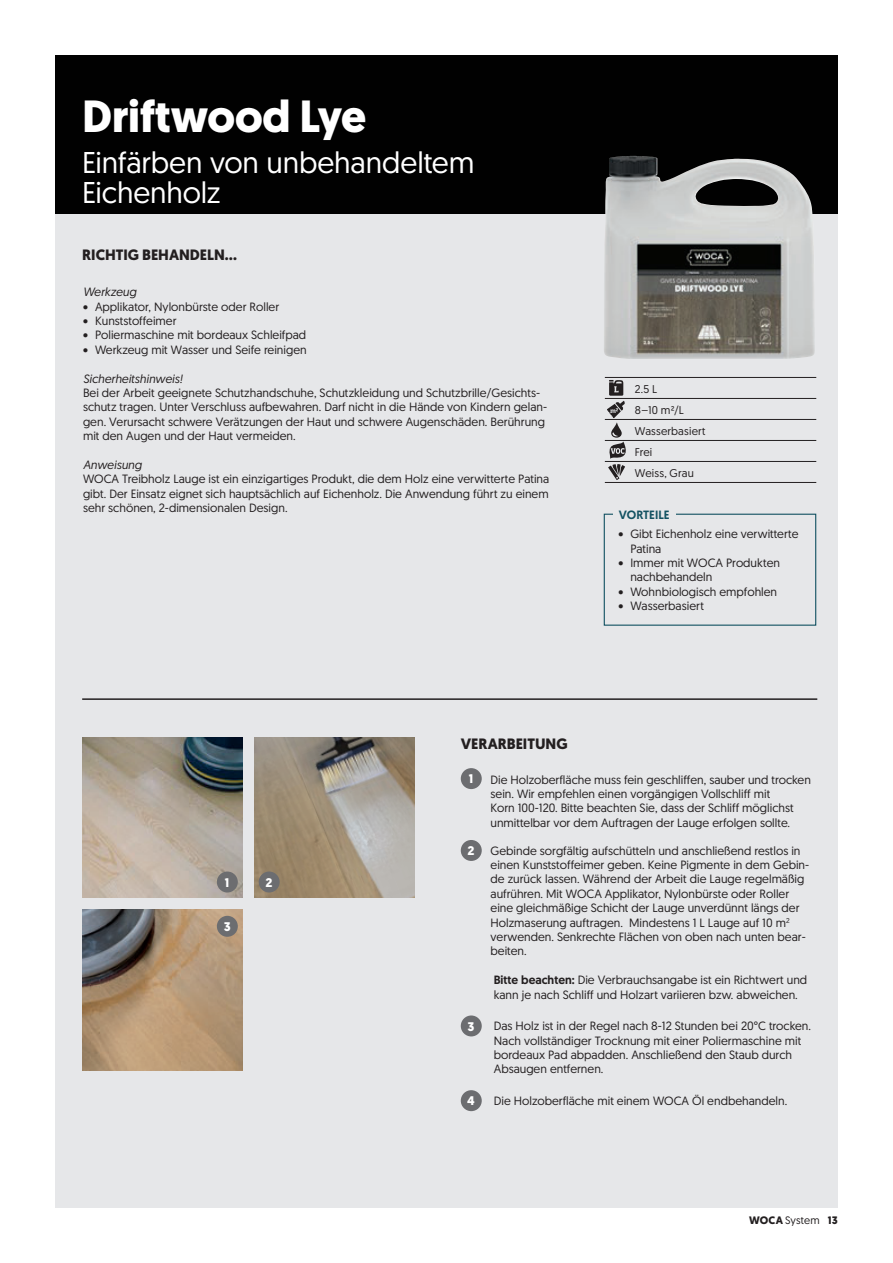
<style>
.page{position:relative;width:893px;height:1263px;background:#fff}
.page>*{position:absolute;margin:0;border:0;box-sizing:border-box;transform-origin:0 0}
.t1{font:700 45px "Geomanist";color:#fff}
.t2{font:30px/30px "Geomanist";letter-spacing:-.005em;color:#fff}
.t3{font:700 15px "Geomanist";color:#231f20}
.t4{font:700 12.45px "Geomanist";color:#fff}
.t5{font:12px/14.4px "Geomanist";color:#231f20}
.t6{font:italic 12px "Geomanist";color:#231f20}
.t7{font:500 12px "Geomanist";color:#135262}
.t8{font:11.25px/21px "Geomanist";letter-spacing:.015em;color:#231f20}
.t9{font:700 10.8px "Geomanist";letter-spacing:.015em;color:#231f20}
.s1{font-weight:500}
.s2{font-weight:400}
</style>
<div class="page">
<div style="left:55px;top:55px;width:783px;height:1153px;background:#e6e7e9"></div>
<div style="left:55px;top:55px;width:783px;height:159px;background:#010101"></div>
<img style="left:82px;top:737px;width:161px;height:161px">
<img style="left:254px;top:737px;width:161px;height:161px">
<img style="left:82px;top:909px;width:161px;height:161px">
<img style="left:604px;top:156px;width:211px;height:203px">
<hr style="left:82px;top:698px;width:735px;height:2px;background:#231f20">
<div style="left:217px;top:871px;width:21px;height:21px;background:#6c6d70;border-radius:50%"></div>
<div style="left:259px;top:871px;width:21px;height:21px;background:#6c6d70;border-radius:50%"></div>
<div style="left:217px;top:916px;width:21px;height:21px;background:#6c6d70;border-radius:50%"></div>
<hr style="left:605px;top:377px;width:211px;height:1px;background:#231f20">
<hr style="left:605px;top:398px;width:211px;height:1px;background:#231f20">
<hr style="left:605px;top:419px;width:211px;height:1px;background:#231f20">
<hr style="left:605px;top:440px;width:211px;height:1px;background:#231f20">
<hr style="left:605px;top:461px;width:211px;height:1px;background:#231f20">
<hr style="left:605px;top:482px;width:211px;height:1px;background:#231f20">
<svg style="left:607px;top:380px;width:19px;height:100px"></svg>
<div style="left:604px;top:514px;width:212px;height:112px;border:1px solid #135262"></div>
<div style="left:613px;top:505px;width:63px;height:18px;background:#e6e7e9"></div>
<div style="left:461px;top:768px;width:21px;height:21px;background:#6c6d70;border-radius:50%"></div>
<div style="left:461px;top:840px;width:21px;height:21px;background:#6c6d70;border-radius:50%"></div>
<div style="left:461px;top:1015px;width:21px;height:21px;background:#6c6d70;border-radius:50%"></div>
<div style="left:461px;top:1090px;width:21px;height:21px;background:#6c6d70;border-radius:50%"></div>
<h1 class="t1" style="left:82px;top:100px;width:286px">Driftwood Lye</h1>
<h2 class="t2" style="left:82px;top:151px;width:394px">Einfärben von unbehandeltem<br>Eichenholz</h2>
<p class="t3" style="left:82px;top:249px;width:156px">RICHTIG BEHANDELN…</p>
<p class="t6" style="left:83px;top:285px;width:55px">Werkzeug</p>
<p class="t5" style="left:83px;top:301px;width:198px">• Applikator, Nylonbürste oder Roller</p>
<p class="t5" style="left:83px;top:315px;width:95px">• Kunststoffeimer</p>
<p class="t5" style="left:83px;top:329px;width:225px">• Poliermaschine mit bordeaux Schleifpad</p>
<p class="t5" style="left:83px;top:344px;width:225px">• Werkzeug mit Wasser und Seife reinigen</p>
<p class="t6" style="left:83px;top:371px;width:101px">Sicherheitshinweis!</p>
<p class="t5" style="left:83px;top:387px;width:466px">Bei der Arbeit geeignete Schutzhandschuhe, Schutzkleidung und Schutzbrille/Gesichts&shy;schutz tragen. Unter Verschluss aufbewahren. Darf nicht in die Hände von Kindern gelan&shy;gen. Verursacht schwere Verätzungen der Haut und schwere Augenschäden. Berührung mit den Augen und der Haut vermeiden.</p>
<p class="t6" style="left:83px;top:458px;width:60px">Anweisung</p>
<p class="t5" style="left:83px;top:473px;width:468px;text-align:justify">WOCA Treibholz Lauge ist ein einzigartiges Produkt, die dem Holz eine verwitterte Patina gibt. Der Einsatz eignet sich hauptsächlich auf Eichenholz. Die Anwendung führt zu einem sehr schönen, 2-dimensionalen Design.</p>
<p class="t8" style="left:635px;top:380px;width:72px">2.5 L<br>8–10 m²/L<br>Wasserbasiert<br>Frei<br>Weiss, Grau</p>
<p class="t7" style="left:619px;top:510px;width:52px">VORTEILE</p>
<p class="t5" style="left:630px;top:528px;width:170px;text-indent:-12px">• Gibt Eichenholz eine verwitterte<br>Patina</p>
<p class="t5" style="left:630px;top:557px;width:151px;text-indent:-12px">• Immer mit WOCA Produkten nachbehandeln</p>
<p class="t5" style="left:618px;top:586px;width:160px">• Wohnbiologisch empfohlen</p>
<p class="t5" style="left:618px;top:600px;width:87px">• Wasserbasiert</p>
<p class="t4" style="left:225px;top:878px;width:6px">1</p>
<p class="t4" style="left:265px;top:878px;width:8px">2</p>
<p class="t4" style="left:224px;top:922px;width:8px">3</p>
<p class="t3" style="left:461px;top:738px;width:108px">VERARBEITUNG</p>
<p class="t4" style="left:469px;top:774px;width:6px">1</p>
<p class="t5" style="left:491px;top:774px;width:322px">Die Holzoberfläche muss fein geschliffen, sauber und trocken sein. Wir empfehlen einen vorgängigen Vollschliff mit<br>Korn 100-120. Bitte beachten Sie, dass der Schliff möglichst unmittelbar vor dem Auftragen der Lauge erfolgen sollte.</p>
<p class="t4" style="left:468px;top:846px;width:8px">2</p>
<p class="t5" style="left:491px;top:845px;width:320px">Gebinde sorgfältig aufschütteln und anschließend restlos in einen Kunststoffeimer geben. Keine Pigmente in dem Gebin&shy;de zurück lassen. Während der Arbeit die Lauge regelmäßig aufrühren. Mit WOCA Applikator, Nylonbürste oder Roller eine gleichmäßige Schicht der Lauge unverdünnt längs der Holzmaserung auftragen. Mindestens 1 L Lauge auf 10 m<sup>2 </sup>verwenden. Senkrechte Flächen von oben nach unten bear&shy;beiten.</p>
<p class="t5" style="left:494px;top:974px;width:315px"><span class="s1">Bitte beachten:</span> Die Verbrauchsangabe ist ein Richtwert und kann je nach Schliff und Holzart variieren bzw. abweichen.</p>
<p class="t4" style="left:468px;top:1022px;width:8px">3</p>
<p class="t5" style="left:494px;top:1020px;width:319px">Das Holz ist in der Regel nach 8-12 Stunden bei 20°C trocken.<br>Nach vollständiger Trocknung mit einer Poliermaschine mit bordeaux Pad abpadden. Anschließend den Staub durch Absaugen entfernen.</p>
<p class="t4" style="left:467px;top:1096px;width:9px">4</p>
<p class="t5" style="left:494px;top:1095px;width:295px">Die Holzoberfläche mit einem WOCA Öl endbehandeln.</p>
<p class="t9" style="left:749px;top:1217px;width:90px">WOCA <span class="s2">System</span> 13</p>
</div>
